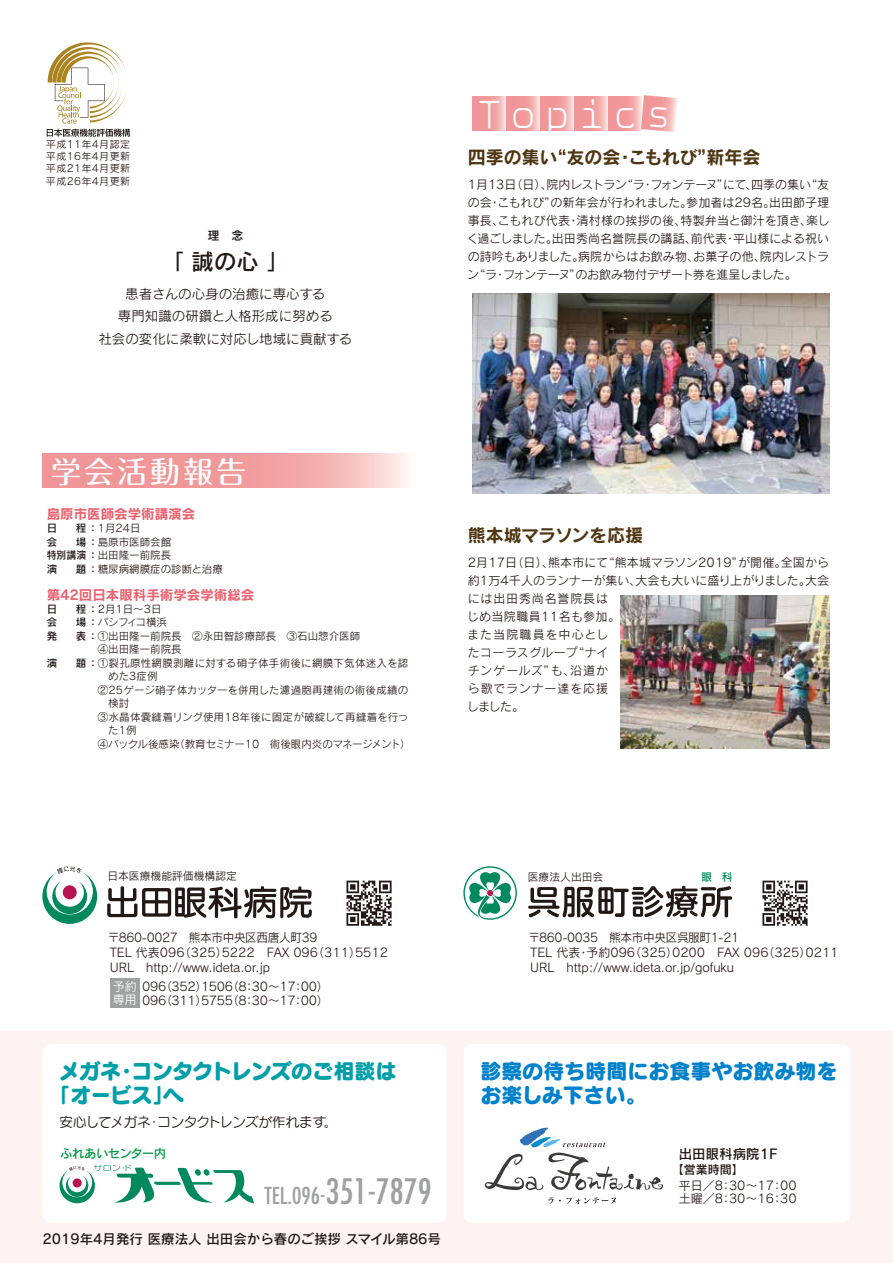
<style>
.page{position:relative;width:893px;height:1263px;background:#fff}
.page>*{position:absolute;margin:0;border:0;box-sizing:border-box;transform-origin:0 0}
.t1{font:300 39px "Haru Gaku Std";letter-spacing:.205em;color:#fff}
.t2{font:500 30px "Maru Fo Pro";letter-spacing:.1em;color:#fff}
.t3{font:condensed 22.8px "Futura";color:#9fa0a0}
.t4{font:22.5px "Rodin Pro DB";color:#221815}
.t5{font:21px/24px "Seurat Pro EB";color:#0081cc}
.t6{font:21px/24px "Seurat Pro EB";letter-spacing:-.02em;color:#009fa8}
.t7{font:18px "Rodin Pro B";color:#4f3612}
.t8{font:13.5px/22.5px "Rodin Pro M";color:#221815;text-align:center}
.t9{font:13.5px "Rodin Pro DB";color:#221815}
.t10{font:13.5px "Rodin Pro B";color:#eb616f}
.t11{font:13.5px "Seurat Pro M";letter-spacing:-.02em;color:#221815}
.t12{font:12.3px "Rodin Pro DB";letter-spacing:-.035em;color:#094}
.t13{font:12px/18px "Rodin Pro M";color:#221815}
.t14{font:12px/14.4px "Rodin Pro M";letter-spacing:-.03em;color:#221815}
.t15{font:12px "Rodin Pro DB";color:#221815}
.t16{font:12px/13.5px "Rodin Pro M";color:#fff}
.t17{font:10.8px "Rodin Pro M";color:#221815}
.t18{font:10.8px "Rodin Pro DB";color:#00895d}
.t19{font:10.5px/13.5px "Rodin Pro M";color:#221815}
.t20{font:10.5px "Rodin Pro M";letter-spacing:.025em;color:#221815}
.t21{font:10.5px "Rodin Pro M";letter-spacing:.02em;color:#221815}
.t22{font:10.5px "Rodin Pro M";letter-spacing:-.025em;color:#221815}
.t23{font:10.5px "Rodin Pro DB";color:#221815}
.t24{font:10.05px/12.1px "Rodin Pro M";letter-spacing:.035em;color:#221815;text-align:justify}
.s1{font-family:"Rodin Pro DB"}
.s2{font-size:34.05px}
</style>
<div class="page">
<img style="left:472px;top:293px;width:357px;height:200px">
<img style="left:621px;top:595px;width:208px;height:153px">
<div style="left:0;top:1031px;width:893px;height:232px;background:#fef3f1"></div>
<svg style="left:346px;top:881px;width:46px;height:45px"></svg>
<svg style="left:762px;top:881px;width:45px;height:45px"></svg>
<svg style="left:43px;top:454px;width:363px;height:34px;background:#f3a6a6"></svg>
<div style="left:43px;top:1044px;width:403px;height:178px;background:#fff;border-radius:9px"></div>
<div style="left:463px;top:1044px;width:387px;height:178px;background:#fff;border-radius:9px"></div>
<svg style="left:47px;top:42px;width:83px;height:95px"></svg>
<div style="left:110px;top:978px;width:30px;height:30px;background:#9fa0a0"></div>
<svg style="left:107px;top:886px;width:205px;height:33px"></svg>
<hr style="left:293px;top:895px;width:14px;height:3px;background:#221815;border-radius:2px">
<svg style="left:42px;top:866px;width:55px;height:58px"></svg>
<svg style="left:463px;top:866px;width:54px;height:54px"></svg>
<svg style="left:528px;top:886px;width:204px;height:31px"></svg>
<svg style="left:472px;top:97px;width:34px;height:34px"></svg>
<svg style="left:506px;top:97px;width:34px;height:34px"></svg>
<svg style="left:540px;top:97px;width:34px;height:34px"></svg>
<svg style="left:574px;top:97px;width:34px;height:34px"></svg>
<svg style="left:608px;top:97px;width:33px;height:34px"></svg>
<svg style="left:548px;top:1197px;width:68px;height:7px"></svg>
<svg style="left:485px;top:1127px;width:178px;height:64px"></svg>
<svg style="left:60px;top:1164px;width:194px;height:40px"></svg>
<svg style="left:641px;top:95px;width:37px;height:37px"></svg>
<p class="t24" style="left:46px;top:138px;width:86px">平成11年4月認定平成16年4月更新平成21年4月更新平成26年4月更新</p>
<p class="t15" style="left:207px;top:228px;width:37px">理　念</p>
<h3 class="t4" style="left:161px;top:247px;width:130px">「 誠の心 」</h3>
<p class="t8" style="left:98px;top:282px;width:255px">患者さんの心身の治癒に専心する<br>専門知識の研鑽と人格形成に努める<br>社会の変化に柔軟に対応し地域に貢献する</p>
<h2 class="t2" style="left:51px;top:447px;width:196px">学会活動報告</h2>
<p class="t10" style="left:47px;top:505px;width:150px">島原市医師会学術講演会</p>
<p class="t19" style="left:47px;top:521px;width:178px"><span class="s1">日　程：</span>1月24日<br><span class="s1">会　場：</span>島原市医師会館<br><span class="s1">特別講演：</span>出田隆一前院長<br><span class="s1">演　題：</span>糖尿病網膜症の診断と治療</p>
<p class="t23" style="left:47px;top:548px;width:12px">　</p>
<p class="t10" style="left:47px;top:585px;width:209px">第42回日本眼科手術学会学術総会</p>
<p class="t19" style="left:47px;top:602px;width:116px"><span class="s1">日　程：</span>2月1日～3日</p>
<p class="t22" style="left:47px;top:615px;width:122px"><span class="s1">会　場：</span>パシフィコ横浜</p>
<p class="t19" style="left:47px;top:629px;width:315px"><span class="s1">発　表：</span>①出田隆一前院長　②永田智診療部長　③石山惣介医師</p>
<p class="t19" style="left:98px;top:642px;width:85px">④出田隆一前院長</p>
<p class="t20" style="left:47px;top:656px;width:363px"><span class="s1">演　題：</span>①裂孔原性網膜剥離に対する硝子体手術後に網膜下気体迷入を認</p>
<p class="t19" style="left:108px;top:669px;width:51px">めた3症例</p>
<p class="t21" style="left:98px;top:683px;width:312px">②25ゲージ硝子体カッターを併用した濾過胞再建術の術後成績の</p>
<p class="t19" style="left:108px;top:696px;width:22px">検討</p>
<p class="t20" style="left:98px;top:710px;width:312px">③水晶体嚢縫着リング使用18年後に固定が破綻して再縫着を行っ</p>
<p class="t19" style="left:108px;top:723px;width:30px">た1例</p>
<p class="t19" style="left:98px;top:737px;width:314px">④バックル後感染（教育セミナー10　術後眼内炎のマネージメント）</p>
<p class="t17" style="left:107px;top:869px;width:131px">日本医療機能評価機構認定</p>
<p class="t14" style="left:108px;top:930px;width:211px">〒860-0027　熊本市中央区西唐人町39</p>
<p class="t13" style="left:110px;top:945px;width:280px;line-height:14.4px">TEL 代表096（325）5222　FAX 096（311）5512<br>URL　http://www.ideta.or.jp</p>
<p class="t16" style="left:113px;top:979px;width:25px">予約専用</p>
<p class="t14" style="left:142px;top:978px;width:188px">096（352）1506（8：30～17：00）<br>096（311）5755（8：30～17：00）</p>
<h3 class="t6" style="left:49px;top:1058px;width:349px;text-indent:10px">メガネ・コンタクトレンズのご相談は「オービス」へ</h3>
<p class="t11" style="left:60px;top:1112px;width:279px">安心してメガネ・コンタクトレンズが作れます。</p>
<h1 class="t1" style="left:476px;top:91px;width:164px">Topic</h1>
<h3 class="t7" style="left:468px;top:145px;width:294px">四季の集い“友の会・こもれび”新年会</h3>
<p class="t13" style="left:467px;top:175px;width:364px;text-align:justify">1月13日（日）、院内レストラン“ラ・フォンテーヌ”にて、四季の集い“友の会・こもれび”の新年会が行われました。参加者は29名。出田節子理事長、こもれび代表・清村様の挨拶の後、特製弁当と御汁を頂き、楽しく過ごしました。出田秀尚名誉院長の講話、前代表・平山様による祝いの詩吟もありました。病院からはお飲み物、お菓子の他、院内レストラン“ラ・フォンテーヌ”のお飲み物付デザート券を進呈しました。</p>
<h3 class="t7" style="left:468px;top:523px;width:177px">熊本城マラソンを応援</h3>
<p class="t13" style="left:467px;top:553px;width:364px">2月17日（日）、熊本市にて“熊本城マラソン2019”が開催。全国から約1万4千人のランナーが集い、大会も大いに盛り上がりました。大会には出田秀尚名誉院長は<br>じめ当院職員11名も参加。<br>また当院職員を中心とし<br>たコーラスグループ“ナイ<br>チンゲールズ”も、沿道か<br>ら歌でランナー達を応援<br>しました。</p>
<p class="t17" style="left:528px;top:870px;width:77px">医療法人出田会</p>
<p class="t18" style="left:701px;top:870px;width:33px">眼　科</p>
<p class="t14" style="left:528px;top:930px;width:212px">〒860-0035　熊本市中央区呉服町1-21</p>
<p class="t13" style="left:530px;top:945px;width:310px;line-height:14.4px">TEL 代表・予約096（325）0200　FAX 096（325）0211<br>URL　http://www.ideta.or.jp/gofuku</p>
<h3 class="t5" style="left:480px;top:1058px;width:358px">診察の待ち時間にお食事やお飲み物をお楽しみ下さい。</h3>
<p class="t12" style="left:60px;top:1145px;width:108px">ふれあいセンター内</p>
<p class="t9" style="left:679px;top:1145px;width:100px">出田眼科病院1F</p>
<h3 class="t3" style="left:265px;top:1181px;width:169px">TEL.096-<span class="s2">351-7879</span></h3>
<p class="t9" style="left:43px;top:1230px;width:400px">2019年4月発行 医療法人 出田会から春のご挨拶 スマイル第86号</p>
<p class="t15" style="left:672px;top:1162px;width:73px">【営業時間】</p>
<p class="t13" style="left:679px;top:1178px;width:119px;line-height:13.5px">平日／8：30～17：00土曜／8：30～16：30</p>
</div>
